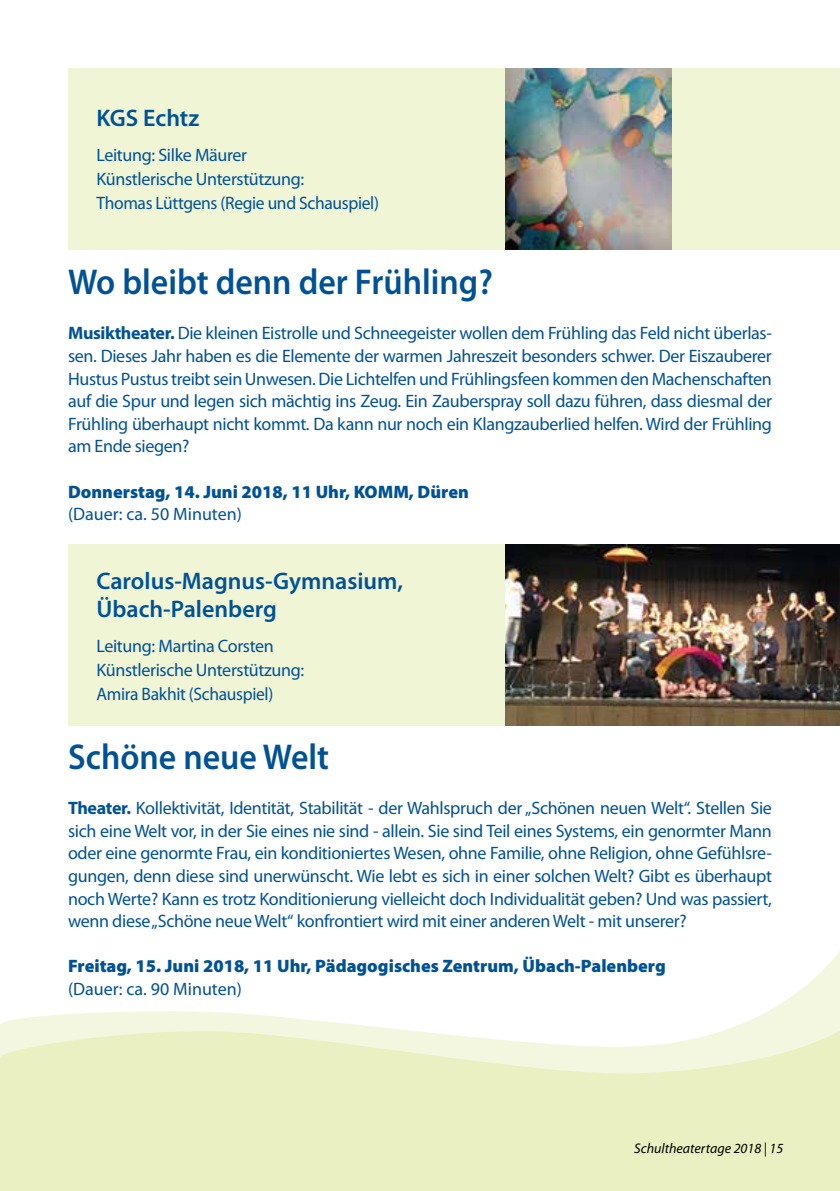
<style>
.page{position:relative;width:840px;height:1191px;background:#fff}
.page>*{position:absolute;margin:0;border:0;box-sizing:border-box;transform-origin:0 0}
.t1{font:600 36px "Myriad Pro";color:#005295;scale:.94 1}
.t2{font:600 24px/28px "Myriad Pro";color:#005295}
.t3{font:18px/22.6px "Myriad Pro";letter-spacing:-.02em;color:#005295}
.t4{font:900 18px "Myriad Pro";color:#005295}
.t5{font:18px "Myriad Pro";color:#005295}
.t6{font:italic 14px "Myriad Pro";color:#000}
.s1{font-weight:700}
</style>
<div class="page">
<div style="left:0;top:1077px;width:839px;height:114px;background:#eaf0c2"></div>
<svg style="left:0;top:952px;width:839px;height:125px"></svg>
<div style="left:68px;top:68px;width:658px;height:181px;background:#f0f5d5"></div>
<div style="left:68px;top:544px;width:658px;height:182px;background:#f0f5d5"></div>
<div style="left:505px;top:68px;width:334px;height:181px;background:#f0f5d5"></div>
<img style="left:505px;top:68px;width:166px;height:181px">
<img style="left:505px;top:544px;width:334px;height:182px">
<h2 class="t2" style="left:96px;top:104px;width:104px">KGS Echtz</h2>
<p class="t3" style="left:96px;top:144px;width:284px;line-height:24px">Leitung: Silke Mäurer<br>Künstlerische Unterstützung:<br>Thomas Lüttgens (Regie und Schauspiel)</p>
<h1 class="t1" style="left:68px;top:262px;width:453px">Wo bleibt denn der Frühling?</h1>
<p class="t3" style="left:68px;top:322px;width:705px;text-align:justify"><span class="s1">Musiktheater.</span> Die kleinen Eistrolle und Schneegeister wollen dem Frühling das Feld nicht überlas&shy;sen. Dieses Jahr haben es die Elemente der warmen Jahreszeit besonders schwer. Der Eiszauberer Hustus Pustus treibt sein Unwesen. Die Lichtelfen und Frühlingsfeen kommen den Machenschaften auf die Spur und legen sich mächtig ins Zeug. Ein Zauberspray soll dazu führen, dass diesmal der Frühling überhaupt nicht kommt. Da kann nur noch ein Klangzauberlied helfen. Wird der Frühling am Ende siegen?</p>
<p class="t4" style="left:68px;top:481px;width:402px">Donnerstag, 14. Juni 2018, 11 Uhr, KOMM, Düren</p>
<p class="t5" style="left:68px;top:504px;width:175px">(Dauer: ca. 50 Minuten)</p>
<h2 class="t2" style="left:96px;top:567px;width:308px">Carolus-Magnus-Gymnasium,<br>Übach-Palenberg</h2>
<p class="t3" style="left:96px;top:634px;width:209px;line-height:24px">Leitung: Martina Corsten<br>Künstlerische Unterstützung:<br>Amira Bakhit (Schauspiel)</p>
<h1 class="t1" style="left:68px;top:737px;width:279px">Schöne neue Welt</h1>
<p class="t3" style="left:68px;top:797px;width:705px;text-align:justify"><span class="s1">Theater.</span> Kollektivität, Identität, Stabilität - der Wahlspruch der „Schönen neuen Welt“. Stellen Sie sich eine Welt vor, in der Sie eines nie sind - allein. Sie sind Teil eines Systems, ein genormter Mann oder eine genormte Frau, ein konditioniertes Wesen, ohne Familie, ohne Religion, ohne Gefühlsre&shy;gungen, denn diese sind unerwünscht. Wie lebt es sich in einer solchen Welt? Gibt es überhaupt noch Werte? Kann es trotz Konditionierung vielleicht doch Individualität geben? Und was passiert, wenn diese „Schöne neue Welt“ konfrontiert wird mit einer anderen Welt - mit unserer?</p>
<p class="t4" style="left:68px;top:956px;width:598px">Freitag, 15. Juni 2018, 11 Uhr, Pädagogisches Zentrum, Übach-Palenberg</p>
<p class="t5" style="left:68px;top:979px;width:175px">(Dauer: ca. 90 Minuten)</p>
<p class="t6" style="left:633px;top:1141px;width:150px">Schultheatertage 2018 | 15</p>
</div>
